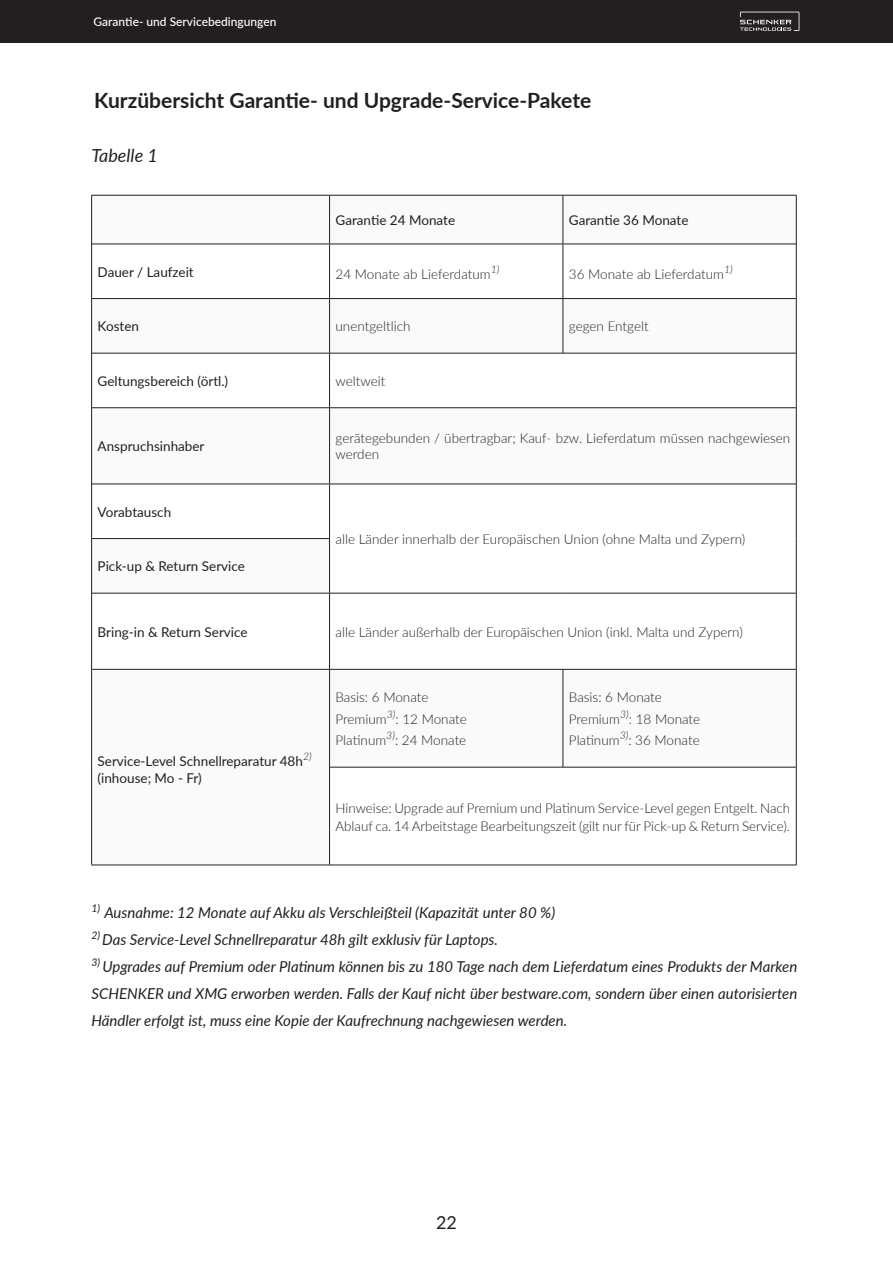
<style>
.page{position:relative;width:893px;height:1263px;background:#fff}
.page>*{position:absolute;margin:0;border:0;box-sizing:border-box;transform-origin:0 0}
.Überschriften{font:700 21px "Lato";color:#231f20}
.Fließtext_Standard{font:italic 18px "Lato";color:#231f20}
.t1{font:18px "Lato";color:#231f20}
.Fließtext_Standard-2{font:italic 15px/27px "Lato";color:#231f20;text-align:justify}
.Tabellenkörper{font:300 13.5px/16.2px "Lato";color:#231f20}
.Tabellenkopf{font:13.5px "Lato";color:#231f20}
.t2{font:500 12px "Lato";color:#fff}
</style>
<div class="page">
<div style="left:0;top:0;width:893px;height:43px;background:#231f20"></div>
<svg style="left:740px;top:12px;width:59px;height:19px"></svg>
<svg style="left:92px;top:196px;width:704px;height:669px"></svg>
<hr style="left:91px;top:244px;width:1px;height:55px;background:#231f20">
<hr style="left:91px;top:299px;width:1px;height:54px;background:#231f20">
<hr style="left:91px;top:353px;width:1px;height:55px;background:#231f20">
<hr style="left:91px;top:408px;width:1px;height:76px;background:#231f20">
<hr style="left:91px;top:484px;width:1px;height:54px;background:#231f20">
<hr style="left:91px;top:538px;width:1px;height:55px;background:#231f20">
<hr style="left:91px;top:593px;width:1px;height:76px;background:#231f20">
<hr style="left:91px;top:669px;width:1px;height:98px;background:#231f20">
<hr style="left:91px;top:767px;width:1px;height:97px;background:#231f20">
<hr style="left:796px;top:244px;width:1px;height:54px;background:#231f20">
<hr style="left:796px;top:299px;width:1px;height:54px;background:#231f20">
<hr style="left:796px;top:353px;width:1px;height:55px;background:#231f20">
<hr style="left:796px;top:408px;width:1px;height:76px;background:#231f20">
<hr style="left:796px;top:484px;width:1px;height:54px;background:#231f20">
<hr style="left:796px;top:538px;width:1px;height:55px;background:#231f20">
<hr style="left:796px;top:593px;width:1px;height:76px;background:#231f20">
<hr style="left:796px;top:669px;width:1px;height:98px;background:#231f20">
<hr style="left:796px;top:767px;width:1px;height:98px;background:#231f20">
<hr style="left:91px;top:195px;width:239px;height:1px;background:#231f20">
<hr style="left:330px;top:195px;width:233px;height:1px;background:#231f20">
<hr style="left:563px;top:195px;width:233px;height:1px;background:#231f20">
<hr style="left:796px;top:195px;width:1px;height:49px;background:#231f20">
<hr style="left:91px;top:195px;width:1px;height:49px;background:#231f20">
<hr style="left:329px;top:195px;width:1px;height:49px;background:#231f20">
<hr style="left:563px;top:195px;width:1px;height:49px;background:#231f20">
<hr style="left:92px;top:244px;width:238px;height:1px;background:#231f20">
<hr style="left:330px;top:244px;width:233px;height:1px;background:#231f20">
<hr style="left:563px;top:244px;width:233px;height:1px;background:#231f20">
<hr style="left:91px;top:864px;width:239px;height:1px;background:#231f20">
<hr style="left:92px;top:298px;width:238px;height:1px;background:#231f20">
<hr style="left:92px;top:353px;width:238px;height:1px;background:#231f20">
<hr style="left:92px;top:407px;width:238px;height:1px;background:#231f20">
<hr style="left:92px;top:484px;width:238px;height:1px;background:#231f20">
<hr style="left:92px;top:538px;width:238px;height:1px;background:#231f20">
<hr style="left:92px;top:593px;width:238px;height:1px;background:#231f20">
<hr style="left:92px;top:669px;width:238px;height:1px;background:#231f20">
<hr style="left:330px;top:865px;width:233px;height:1px;background:#231f20">
<hr style="left:563px;top:865px;width:233px;height:1px;background:#231f20">
<hr style="left:329px;top:244px;width:1px;height:54px;background:#231f20">
<hr style="left:329px;top:299px;width:1px;height:54px;background:#231f20">
<hr style="left:329px;top:353px;width:1px;height:54px;background:#231f20">
<hr style="left:329px;top:408px;width:1px;height:76px;background:#231f20">
<hr style="left:329px;top:484px;width:1px;height:54px;background:#231f20">
<hr style="left:329px;top:539px;width:1px;height:54px;background:#231f20">
<hr style="left:329px;top:593px;width:1px;height:76px;background:#231f20">
<hr style="left:329px;top:670px;width:1px;height:97px;background:#231f20">
<hr style="left:329px;top:767px;width:1px;height:97px;background:#231f20">
<hr style="left:563px;top:244px;width:1px;height:54px;background:#231f20">
<hr style="left:563px;top:299px;width:1px;height:54px;background:#231f20">
<hr style="left:563px;top:669px;width:1px;height:98px;background:#231f20">
<hr style="left:330px;top:298px;width:233px;height:1px;background:#231f20">
<hr style="left:563px;top:298px;width:233px;height:1px;background:#231f20">
<hr style="left:330px;top:353px;width:233px;height:1px;background:#231f20">
<hr style="left:563px;top:353px;width:233px;height:1px;background:#231f20">
<hr style="left:330px;top:407px;width:233px;height:1px;background:#231f20">
<hr style="left:563px;top:407px;width:233px;height:1px;background:#231f20">
<hr style="left:330px;top:484px;width:233px;height:1px;background:#231f20">
<hr style="left:563px;top:484px;width:233px;height:1px;background:#231f20">
<hr style="left:330px;top:593px;width:233px;height:1px;background:#231f20">
<hr style="left:563px;top:593px;width:233px;height:1px;background:#231f20">
<hr style="left:330px;top:669px;width:233px;height:1px;background:#231f20">
<hr style="left:563px;top:669px;width:233px;height:1px;background:#231f20">
<hr style="left:330px;top:767px;width:233px;height:1px;background:#231f20">
<hr style="left:563px;top:767px;width:233px;height:1px;background:#231f20">
<p class="t2" style="left:94px;top:13px;width:184px">Garantie- und Servicebedingungen</p>
<p class="Überschriften" style="left:94px;top:85px;width:499px">Kurzübersicht Garantie- und Upgrade-Service-Pakete</p>
<p class="Fließtext_Standard" style="left:91px;top:143px;width:68px">Tabelle 1</p>
<p class="Tabellenkopf" style="left:336px;top:210px;width:121px">Garantie 24 Monate</p>
<p class="Tabellenkopf" style="left:569px;top:210px;width:121px">Garantie 36 Monate</p>
<p class="Tabellenkopf" style="left:98px;top:262px;width:98px">Dauer / Laufzeit</p>
<p class="Tabellenkörper" style="left:336px;top:265px;width:165px">24 Monate ab Lieferdatum<sup>1)</sup></p>
<p class="Tabellenkörper" style="left:569px;top:265px;width:165px">36 Monate ab Lieferdatum<sup>1)</sup></p>
<p class="Tabellenkopf" style="left:98px;top:317px;width:43px">Kosten</p>
<p class="Tabellenkörper" style="left:336px;top:318px;width:77px">unentgeltlich</p>
<p class="Tabellenkörper" style="left:569px;top:318px;width:81px">gegen Entgelt</p>
<p class="Tabellenkopf" style="left:98px;top:371px;width:132px">Geltungsbereich (örtl.)</p>
<p class="Tabellenkörper" style="left:336px;top:372px;width:51px">weltweit</p>
<p class="Tabellenkopf" style="left:98px;top:437px;width:108px">Anspruchsinhaber</p>
<p class="Tabellenkörper" style="left:336px;top:430px;width:456px">gerätegebunden / übertragbar; Kauf- bzw. Lieferdatum müssen nachgewiesen werden</p>
<p class="Tabellenkopf" style="left:98px;top:502px;width:75px">Vorabtausch</p>
<p class="Tabellenkopf" style="left:98px;top:557px;width:149px">Pick-up &amp; Return Service</p>
<p class="Tabellenkörper" style="left:336px;top:530px;width:411px">alle Länder innerhalb der Europäischen Union (ohne Malta und Zypern)</p>
<p class="Tabellenkopf" style="left:98px;top:622px;width:151px">Bring-in &amp; Return Service</p>
<p class="Tabellenkörper" style="left:336px;top:623px;width:409px">alle Länder außerhalb der Europäischen Union (inkl. Malta und Zypern)</p>
<p class="Tabellenkopf" style="left:98px;top:752px;width:216px">Service-Level Schnellreparatur 48h<sup>2)</sup></p>
<p class="Tabellenkopf" style="left:98px;top:768px;width:106px">(inhouse; Mo - Fr)</p>
<p class="Tabellenkörper" style="left:336px;top:689px;width:94px">Basis: 6 Monate</p>
<p class="Tabellenkörper" style="left:336px;top:710px;width:133px">Premium<sup>3)</sup>: 12 Monate</p>
<p class="Tabellenkörper" style="left:336px;top:732px;width:132px">Platinum<sup>3)</sup>: 24 Monate</p>
<p class="Tabellenkörper" style="left:569px;top:689px;width:94px">Basis: 6 Monate</p>
<p class="Tabellenkörper" style="left:569px;top:710px;width:133px">Premium<sup>3)</sup>: 18 Monate</p>
<p class="Tabellenkörper" style="left:569px;top:732px;width:132px">Platinum<sup>3)</sup>: 36 Monate</p>
<p class="Tabellenkörper" style="left:336px;top:798px;width:456px;line-height:18px">Hinweise: Upgrade auf Premium und Platinum Service-Level gegen Entgelt. Nach<br>Ablauf ca. 14 Arbeitstage Bearbeitungszeit (gilt nur für Pick-up &amp; Return Service).</p>
<p class="Fließtext_Standard-2" style="left:91px;top:898px;width:465px"><sup>1)</sup> Ausnahme: 12 Monate auf Akku als Verschleißteil (Kapazität unter 80 %)</p>
<p class="Fließtext_Standard-2" style="left:91px;top:925px;width:408px"><sup>2)</sup> Das Service-Level Schnellreparatur 48h gilt exklusiv für Laptops.</p>
<p class="Fließtext_Standard-2" style="left:91px;top:952px;width:707px"><sup>3)</sup> Upgrades auf Premium oder Platinum können bis zu 180 Tage nach dem Lieferdatum eines Produkts der Marken SCHENKER und XMG erworben werden. Falls der Kauf nicht über bestware.com, sondern über einen autorisierten Händler erfolgt ist, muss eine Kopie der Kaufrechnung nachgewiesen werden.</p>
<h2 class="t1" style="left:436px;top:1209px;width:22px">22</h2>
</div>
